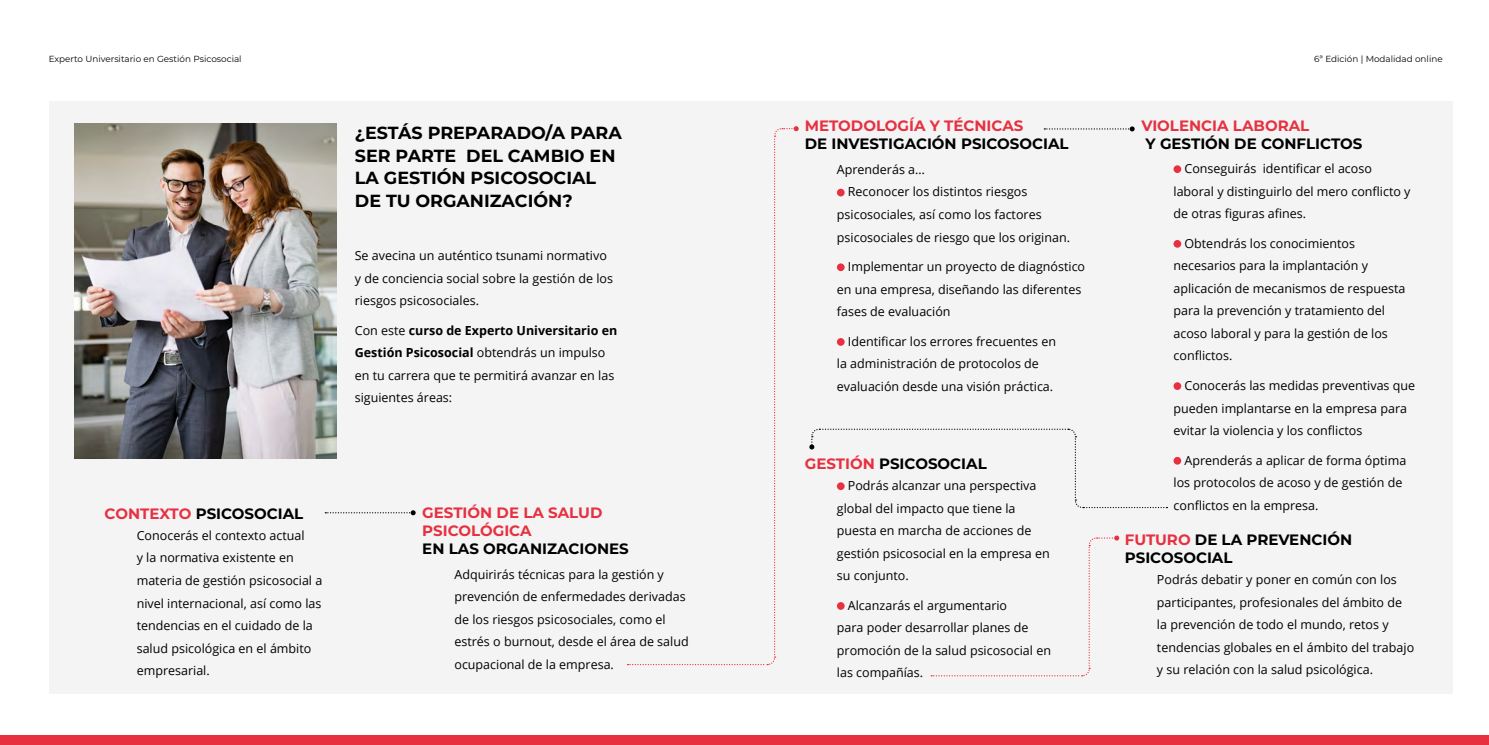
<style>
.page{position:relative;width:1489px;height:745px;background:#fff}
.page>*{position:absolute;margin:0;border:0;box-sizing:border-box;transform-origin:0 0}
.t1{font:700 17.5px/22.5px "Montserrat";color:#000}
.t2{font:700 15px/18px "Montserrat";color:#000}
.t3{font:700 15px/18px "Montserrat";color:#e73040}
.t4{font:12.5px/22.5px "Open Sans";color:#000}
.t5{font:8.88px "Montserrat";color:#000}
.s1{font-weight:700}
.s2{color:#e73040}
</style>
<div class="page">
<div style="left:0;top:734px;width:1488px;height:10px;background:#e73040"></div>
<div style="left:49px;top:101px;width:1403px;height:592px;background:#f4f4f4"></div>
<div style="left:1173px;top:165px;width:8px;height:8px;background:#e73040;border-radius:50%"></div>
<div style="left:1173px;top:240px;width:8px;height:7px;background:#e73040;border-radius:50%"></div>
<div style="left:1173px;top:382px;width:8px;height:8px;background:#e73040;border-radius:50%"></div>
<svg style="left:1173px;top:456px;width:8px;height:8px"></svg>
<svg style="left:836px;top:601px;width:8px;height:8px"></svg>
<div style="left:836px;top:189px;width:8px;height:7px;background:#e73040;border-radius:50%"></div>
<div style="left:836px;top:263px;width:8px;height:8px;background:#e73040;border-radius:50%"></div>
<div style="left:836px;top:338px;width:8px;height:7px;background:#e73040;border-radius:50%"></div>
<svg style="left:325px;top:510px;width:90px;height:5px"></svg>
<svg style="left:1044px;top:126px;width:90px;height:5px"></svg>
<svg style="left:627px;top:126px;width:171px;height:539px"></svg>
<img style="left:75px;top:124px;width:261px;height:334px">
<svg style="left:809px;top:428px;width:358px;height:80px"></svg>
<svg style="left:931px;top:535px;width:188px;height:141px"></svg>
<p class="t5" style="left:49px;top:53px;width:194px">Experto Universitario en Gestión Psicosocial</p>
<p class="t5" style="left:1314px;top:53px;width:130px">6ª Edición | Modalidad online</p>
<h1 class="t1" style="left:355px;top:120px;width:268px">¿ESTÁS PREPARADO/A PARA<br>SER PARTE DEL CAMBIO EN<br>LA GESTIÓN PSICOSOCIAL<br>DE TU ORGANIZACIÓN?</h1>
<p class="t4" style="left:355px;top:244px;width:260px">Se avecina un auténtico tsunami normativo y de conciencia social sobre la gestión de los riesgos psicosociales.</p>
<p class="t4" style="left:355px;top:318px;width:264px">Con este <span class="s1">curso de Experto Universitario en Gestión Psicosocial</span> obtendrás un impulso en tu carrera que te permitirá avanzar en las siguientes áreas:</p>
<p class="t2" style="left:105px;top:503px;width:200px"><span class="s2">CONTEXTO</span> PSICOSOCIAL</p>
<p class="t4" style="left:137px;top:523px;width:187px">Conocerás el contexto actual<br>y la normativa existente en materia de gestión psicosocial a nivel internacional, así como las tendencias en el cuidado de la salud psicológica en el ámbito empresarial.</p>
<p class="t3" style="left:422px;top:503px;width:182px">GESTIÓN DE LA SALUD<br>PSICOLÓGICA</p>
<p class="t2" style="left:422px;top:539px;width:208px">EN LAS ORGANIZACIONES</p>
<p class="t4" style="left:454px;top:562px;width:236px">Adquirirás técnicas para la gestión y prevención de enfermedades derivadas de los riesgos psicosociales, como el estrés o burnout, desde el área de salud ocupacional de la empresa.</p>
<p class="t3" style="left:804px;top:116px;width:220px">METODOLOGÍA Y TÉCNICAS</p>
<p class="t2" style="left:804px;top:134px;width:265px">DE INVESTIGACIÓN PSICOSOCIAL</p>
<p class="t4" style="left:836px;top:158px;width:90px">Aprenderás a…</p>
<p class="t4" style="left:847px;top:180px;width:181px">Reconocer los distintos riesgos</p>
<p class="t4" style="left:836px;top:203px;width:206px">psicosociales, así como los factores</p>
<p class="t4" style="left:836px;top:225px;width:235px">psicosociales de riesgo que los originan.</p>
<p class="t4" style="left:836px;top:255px;width:250px;text-indent:11px">Implementar un proyecto de diagnóstico en una empresa, diseñando las diferentes fases de evaluación</p>
<p class="t4" style="left:836px;top:329px;width:221px;text-indent:11px">Identificar los errores frecuentes en la administración de protocolos de evaluación desde una visión práctica.</p>
<p class="t2" style="left:804px;top:453px;width:183px"><span class="s2">GESTIÓN</span> PSICOSOCIAL</p>
<p class="t4" style="left:836px;top:473px;width:214px;text-indent:11px">Podrás alcanzar una perspectiva global del impacto que tiene la puesta en marcha de acciones de gestión psicosocial en la empresa en su conjunto.</p>
<p class="t4" style="left:836px;top:593px;width:215px;text-indent:11px">Alcanzarás el argumentario<br>para poder desarrollar planes de promoción de la salud psicosocial en las compañías.</p>
<p class="t3" style="left:1141px;top:116px;width:169px">VIOLENCIA LABORAL</p>
<p class="t2" style="left:1145px;top:134px;width:218px">Y GESTIÓN DE CONFLICTOS</p>
<p class="t4" style="left:1173px;top:157px;width:238px;text-indent:11px">Conseguirás identificar el acoso laboral y distinguirlo del mero conflicto y de otras figuras afines.</p>
<p class="t4" style="left:1173px;top:231px;width:233px;text-indent:11px">Obtendrás los conocimientos necesarios para la implantación y aplicación de mecanismos de respuesta para la prevención y tratamiento del acoso laboral y para la gestión de los conflictos.</p>
<p class="t4" style="left:1173px;top:373px;width:243px;text-indent:11px">Conocerás las medidas preventivas que pueden implantarse en la empresa para evitar la violencia y los conflictos</p>
<p class="t4" style="left:1173px;top:448px;width:234px;text-indent:11px">Aprenderás a aplicar de forma óptima los protocolos de acoso y de gestión de conflictos en la empresa.</p>
<p class="t2" style="left:1124px;top:529px;width:229px"><span class="s2">FUTURO</span> DE LA PREVENCIÓN<br>PSICOSOCIAL</p>
<p class="t4" style="left:1156px;top:568px;width:259px">Podrás debatir y poner en común con los participantes, profesionales del ámbito de la prevención de todo el mundo, retos y tendencias globales en el ámbito del trabajo y su relación con la salud psicológica.</p>
</div>
